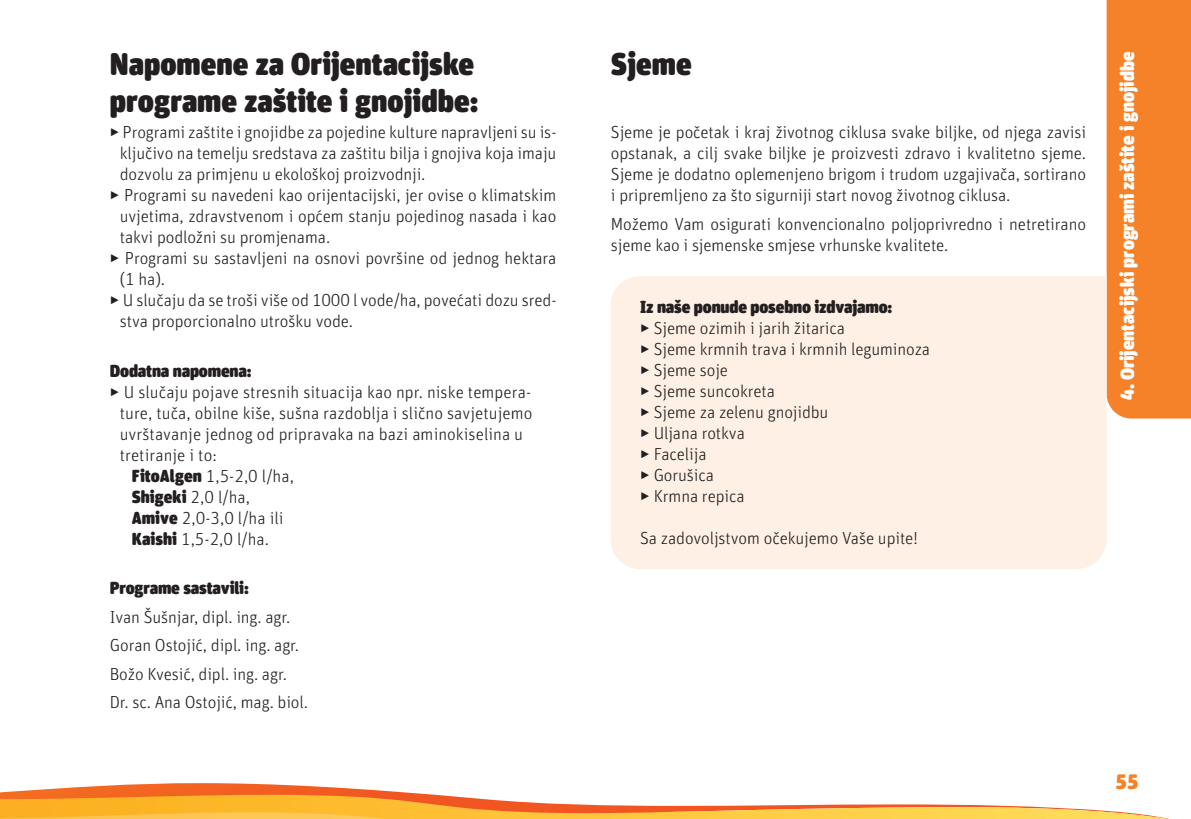
<style>
.page{position:relative;width:1191px;height:819px;background:#fff}
.page>*{position:absolute;margin:0;border:0;box-sizing:border-box;transform-origin:0 0}
.naslov_1{font:900 31.5px/37.8px "FF Unit Rounded Pro";color:#231f20}
.t1{font:900 21px "FF Unit Rounded Pro";color:#f58229}
.t2{font:900 19.25px "FF Unit Rounded Pro";color:#fff}
.nabrajanje{font:300 17.5px/21px "FF Unit Rounded Pro";letter-spacing:-.01em;color:#231f20;text-align:justify}
.body{font:300 17.5px/21px "FF Unit Rounded Pro";letter-spacing:-.01em;color:#231f20;text-align:justify}
.nabrajanje-2{font:900 17.5px "FF Unit Rounded Pro";letter-spacing:-.01em;color:#231f20}
.body-2{font:900 17.5px "FF Unit Rounded Pro";letter-spacing:-.01em;color:#231f20}
.s1{font-weight:900}
</style>
<div class="page">
<div style="left:1106px;top:0;width:85px;height:418px;background:#f58229"></div>
<div style="left:610px;top:276px;width:496px;height:293px;background:#fef0e4"></div>
<svg style="left:51px;top:783px;width:306px;height:6px"></svg>
<svg style="left:0;top:789px;width:1169px;height:30px"></svg>
<p class="naslov_1" style="left:110px;top:43px;width:370px">Napomene za Orijentacijske programe zaštite i gnojidbe:</p>
<p class="nabrajanje" style="left:120px;top:121px;width:438px;text-indent:-10px">‣ Programi zaštite i gnojidbe za pojedine kulture napravljeni su is&shy;ključivo na temelju sredstava za zaštitu bilja i gnojiva koja imaju dozvolu za primjenu u ekološkoj proizvodnji.</p>
<p class="nabrajanje" style="left:120px;top:184px;width:438px;text-indent:-10px">‣ Programi su navedeni kao orijentacijski, jer ovise o klimatskim uvjetima, zdravstvenom i općem stanju pojedinog nasada i kao takvi podložni su promjenama.</p>
<p class="nabrajanje" style="left:120px;top:247px;width:438px;text-indent:-10px">‣ Programi su sastavljeni na osnovi površine od jednog hektara (1 ha).</p>
<p class="nabrajanje" style="left:120px;top:289px;width:438px;text-indent:-10px">‣ U slučaju da se troši više od 1000 l vode/ha, povećati dozu sred&shy;stva proporcionalno utrošku vode.</p>
<p class="nabrajanje-2" style="left:110px;top:358px;width:143px">Dodatna napomena:</p>
<p class="nabrajanje" style="left:110px;top:381px;width:423px">‣ U slučaju pojave stresnih situacija kao npr. niske tempera-</p>
<p class="nabrajanje" style="left:120px;top:402px;width:414px">ture, tuča, obilne kiše, sušna razdoblja i slično savjetujemo</p>
<p class="nabrajanje" style="left:120px;top:423px;width:405px">uvrštavanje jednog od pripravaka na bazi aminokiselina u</p>
<p class="nabrajanje" style="left:120px;top:444px;width:99px">tretiranje i to:</p>
<p class="nabrajanje" style="left:132px;top:465px;width:163px"><span class="s1">FitoAlgen</span> 1,5-2,0 l/ha,</p>
<p class="nabrajanje" style="left:132px;top:486px;width:120px"><span class="s1">Shigeki</span> 2,0 l/ha,</p>
<p class="nabrajanje" style="left:132px;top:507px;width:153px"><span class="s1">Amive</span> 2,0-3,0 l/ha ili</p>
<p class="nabrajanje" style="left:132px;top:528px;width:139px"><span class="s1">Kaishi</span> 1,5-2,0 l/ha.</p>
<p class="body-2" style="left:110px;top:575px;width:140px">Programe sastavili:</p>
<p class="body" style="left:110px;top:606px;width:182px">Ivan Šušnjar, dipl. ing. agr.</p>
<p class="body" style="left:110px;top:634px;width:191px">Goran Ostojić, dipl. ing. agr.</p>
<p class="body" style="left:110px;top:662px;width:179px">Božo Kvesić, dipl. ing. agr.</p>
<p class="body" style="left:110px;top:691px;width:200px">Dr. sc. Ana Ostojić, mag. biol.</p>
<p class="naslov_1" style="left:611px;top:43px;width:82px">Sjeme</p>
<p class="body" style="left:611px;top:121px;width:477px">Sjeme je početak i kraj životnog ciklusa svake biljke, od njega zavisi opstanak, a cilj svake biljke je proizvesti zdravo i kvalitetno sjeme.<br>Sjeme je dodatno oplemenjeno brigom i trudom uzgajivača, sortirano i pripremljeno za što sigurniji start novog životnog ciklusa.</p>
<p class="body" style="left:611px;top:213px;width:476px">Možemo Vam osigurati konvencionalno poljoprivredno i netretirano sjeme kao i sjemenske smjese vrhunske kvalitete.</p>
<p class="nabrajanje-2" style="left:640px;top:294px;width:254px">Iz naše ponude posebno izdvajamo:</p>
<p class="nabrajanje" style="left:640px;top:317px;width:206px">‣ Sjeme ozimih i jarih žitarica</p>
<p class="nabrajanje" style="left:640px;top:338px;width:291px">‣ Sjeme krmnih trava i krmnih leguminoza</p>
<p class="nabrajanje" style="left:640px;top:359px;width:90px">‣ Sjeme soje</p>
<p class="nabrajanje" style="left:640px;top:380px;width:136px">‣ Sjeme suncokreta</p>
<p class="nabrajanje" style="left:640px;top:401px;width:190px">‣ Sjeme za zelenu gnojidbu</p>
<p class="nabrajanje" style="left:640px;top:422px;width:106px">‣ Uljana rotkva</p>
<p class="nabrajanje" style="left:640px;top:443px;width:68px">‣ Facelija</p>
<p class="nabrajanje" style="left:640px;top:464px;width:75px">‣ Gorušica</p>
<p class="nabrajanje" style="left:640px;top:485px;width:106px">‣ Krmna repica</p>
<p class="nabrajanje" style="left:640px;top:527px;width:279px">Sa zadovoljstvom očekujemo Vaše upite!</p>
<p class="t2" style="left:1113px;top:400px;width:350px;rotate:-90deg">4. Orijentacijski programi zaštite i gnojidbe</p>
<p class="t1" style="left:1115px;top:765px;width:25px">55</p>
</div>
